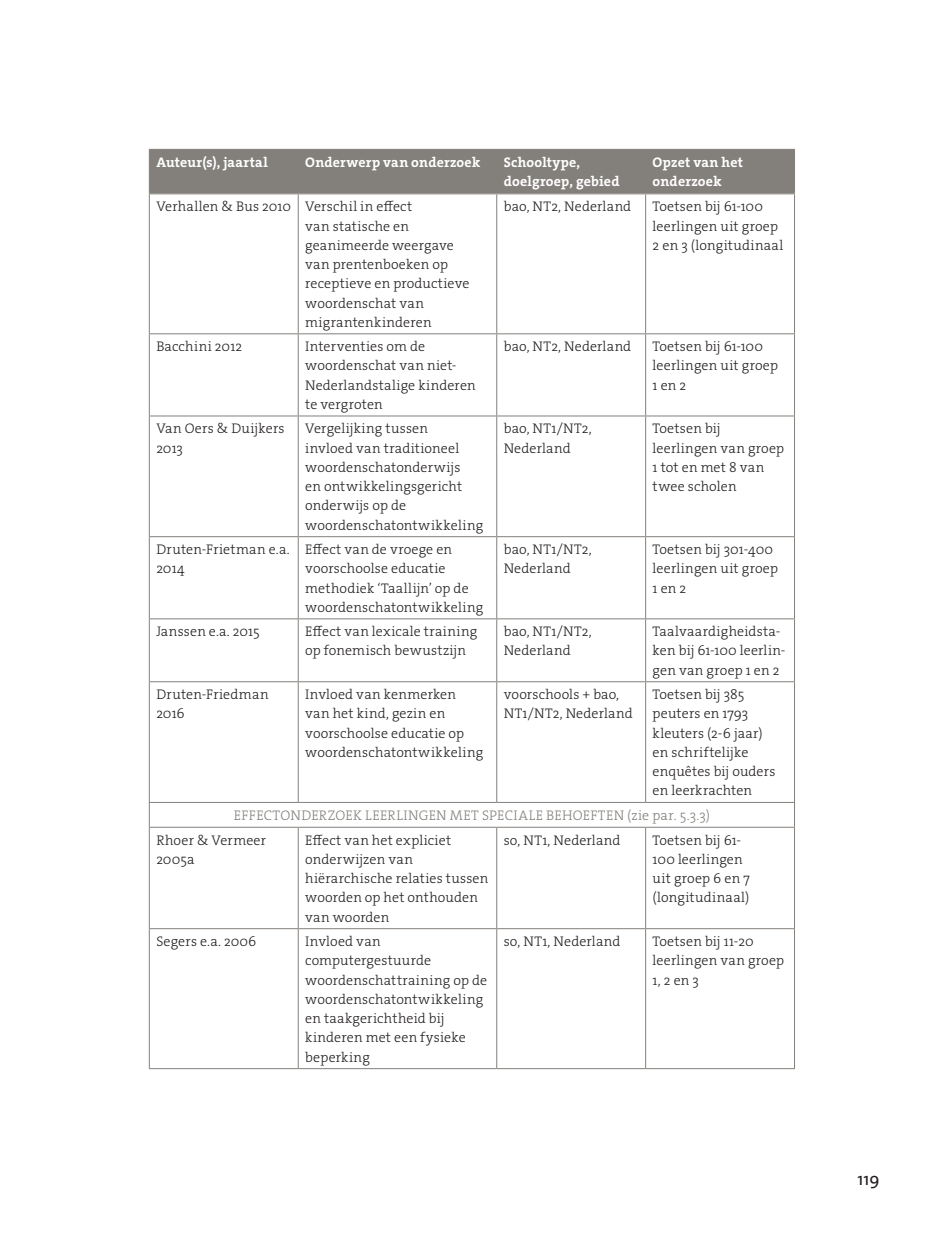
<style>
.page{position:relative;width:943px;height:1241px;background:#fff}
.page>*{position:absolute;margin:0;border:0;box-sizing:border-box;transform-origin:0 0}
.t1{font:17.5px "The Sans Os F";color:#231f20}
.t2{font:14px/19.2px "The Serif HP3 Lig";letter-spacing:.015em;color:#231f20}
.t3{font:14px/19.2px "The Serif HP7 Bld";letter-spacing:.015em;color:#fff}
.t4{font:14px "The Serif HP3 Lig";letter-spacing:.02em;color:#83807c}
</style>
<div class="page">
<hr style="left:298px;top:194px;width:1px;height:139px;background:#83807c">
<hr style="left:298px;top:334px;width:1px;height:81px;background:#83807c">
<hr style="left:298px;top:416px;width:1px;height:120px;background:#83807c">
<hr style="left:298px;top:537px;width:1px;height:81px;background:#83807c">
<hr style="left:298px;top:619px;width:1px;height:62px;background:#83807c">
<hr style="left:298px;top:682px;width:1px;height:119px;background:#83807c">
<hr style="left:298px;top:827px;width:1px;height:101px;background:#83807c">
<hr style="left:298px;top:928px;width:1px;height:139px;background:#83807c">
<hr style="left:496px;top:194px;width:1px;height:139px;background:#83807c">
<hr style="left:645px;top:194px;width:1px;height:139px;background:#83807c">
<hr style="left:496px;top:334px;width:1px;height:81px;background:#83807c">
<hr style="left:645px;top:334px;width:1px;height:81px;background:#83807c">
<hr style="left:496px;top:416px;width:1px;height:120px;background:#83807c">
<hr style="left:645px;top:416px;width:1px;height:120px;background:#83807c">
<hr style="left:496px;top:537px;width:1px;height:81px;background:#83807c">
<hr style="left:645px;top:537px;width:1px;height:81px;background:#83807c">
<hr style="left:496px;top:619px;width:1px;height:62px;background:#83807c">
<hr style="left:645px;top:619px;width:1px;height:62px;background:#83807c">
<hr style="left:496px;top:682px;width:1px;height:119px;background:#83807c">
<hr style="left:645px;top:682px;width:1px;height:119px;background:#83807c">
<hr style="left:496px;top:827px;width:1px;height:101px;background:#83807c">
<hr style="left:645px;top:827px;width:1px;height:101px;background:#83807c">
<hr style="left:496px;top:928px;width:1px;height:139px;background:#83807c">
<hr style="left:645px;top:928px;width:1px;height:139px;background:#83807c">
<hr style="left:149px;top:193px;width:149px;height:1px;background:#83807c">
<hr style="left:149px;top:194px;width:1px;height:139px;background:#83807c">
<hr style="left:298px;top:193px;width:199px;height:1px;background:#83807c">
<hr style="left:645px;top:193px;width:150px;height:1px;background:#83807c">
<hr style="left:794px;top:194px;width:1px;height:139px;background:#83807c">
<hr style="left:149px;top:333px;width:149px;height:1px;background:#83807c">
<hr style="left:149px;top:334px;width:1px;height:81px;background:#83807c">
<hr style="left:298px;top:333px;width:199px;height:1px;background:#83807c">
<hr style="left:645px;top:333px;width:150px;height:1px;background:#83807c">
<hr style="left:794px;top:334px;width:1px;height:81px;background:#83807c">
<hr style="left:149px;top:415px;width:149px;height:1px;background:#83807c">
<hr style="left:149px;top:416px;width:1px;height:120px;background:#83807c">
<hr style="left:298px;top:415px;width:199px;height:1px;background:#83807c">
<hr style="left:645px;top:415px;width:150px;height:1px;background:#83807c">
<hr style="left:794px;top:416px;width:1px;height:120px;background:#83807c">
<hr style="left:149px;top:536px;width:149px;height:1px;background:#83807c">
<hr style="left:149px;top:537px;width:1px;height:81px;background:#83807c">
<hr style="left:298px;top:536px;width:199px;height:1px;background:#83807c">
<hr style="left:645px;top:536px;width:150px;height:1px;background:#83807c">
<hr style="left:794px;top:537px;width:1px;height:81px;background:#83807c">
<hr style="left:149px;top:618px;width:149px;height:1px;background:#83807c">
<hr style="left:149px;top:619px;width:1px;height:62px;background:#83807c">
<hr style="left:298px;top:618px;width:199px;height:1px;background:#83807c">
<hr style="left:645px;top:618px;width:150px;height:1px;background:#83807c">
<hr style="left:794px;top:619px;width:1px;height:62px;background:#83807c">
<hr style="left:149px;top:681px;width:149px;height:1px;background:#83807c">
<hr style="left:149px;top:682px;width:1px;height:119px;background:#83807c">
<hr style="left:298px;top:681px;width:199px;height:1px;background:#83807c">
<hr style="left:645px;top:681px;width:150px;height:1px;background:#83807c">
<hr style="left:794px;top:682px;width:1px;height:119px;background:#83807c">
<hr style="left:149px;top:826px;width:149px;height:1px;background:#83807c">
<hr style="left:149px;top:827px;width:1px;height:101px;background:#83807c">
<hr style="left:298px;top:826px;width:199px;height:1px;background:#83807c">
<hr style="left:645px;top:826px;width:150px;height:1px;background:#83807c">
<hr style="left:794px;top:827px;width:1px;height:101px;background:#83807c">
<hr style="left:149px;top:928px;width:149px;height:1px;background:#83807c">
<hr style="left:149px;top:928px;width:1px;height:139px;background:#83807c">
<hr style="left:298px;top:928px;width:199px;height:1px;background:#83807c">
<hr style="left:645px;top:928px;width:150px;height:1px;background:#83807c">
<hr style="left:794px;top:928px;width:1px;height:139px;background:#83807c">
<hr style="left:149px;top:1067px;width:149px;height:1px;background:#83807c">
<hr style="left:298px;top:1067px;width:199px;height:1px;background:#83807c">
<hr style="left:645px;top:1067px;width:150px;height:1px;background:#83807c">
<hr style="left:497px;top:193px;width:148px;height:1px;background:#83807c">
<hr style="left:497px;top:333px;width:148px;height:1px;background:#83807c">
<hr style="left:497px;top:415px;width:148px;height:1px;background:#83807c">
<hr style="left:497px;top:536px;width:148px;height:1px;background:#83807c">
<hr style="left:497px;top:618px;width:148px;height:1px;background:#83807c">
<hr style="left:497px;top:681px;width:148px;height:1px;background:#83807c">
<hr style="left:149px;top:801px;width:149px;height:1px;background:#83807c">
<svg style="left:149px;top:802px;width:1px;height:24px"></svg>
<hr style="left:298px;top:801px;width:199px;height:1px;background:#83807c">
<hr style="left:497px;top:801px;width:148px;height:1px;background:#83807c">
<hr style="left:645px;top:801px;width:150px;height:1px;background:#83807c">
<svg style="left:794px;top:802px;width:1px;height:24px"></svg>
<hr style="left:497px;top:826px;width:148px;height:1px;background:#83807c">
<hr style="left:497px;top:928px;width:148px;height:1px;background:#83807c">
<hr style="left:497px;top:1067px;width:148px;height:1px;background:#83807c">
<div style="left:150px;top:150px;width:644px;height:42px;background:#83807c"></div>
<hr style="left:298px;top:150px;width:1px;height:42px;background:#83807c">
<hr style="left:496px;top:150px;width:1px;height:42px;background:#83807c">
<hr style="left:645px;top:150px;width:1px;height:42px;background:#83807c">
<hr style="left:149px;top:149px;width:149px;height:1px;background:#83807c">
<hr style="left:149px;top:150px;width:1px;height:42px;background:#83807c">
<hr style="left:298px;top:149px;width:199px;height:1px;background:#83807c">
<hr style="left:497px;top:149px;width:148px;height:1px;background:#83807c">
<hr style="left:645px;top:149px;width:150px;height:1px;background:#83807c">
<hr style="left:794px;top:150px;width:1px;height:42px;background:#83807c">
<hr style="left:149px;top:192px;width:149px;height:1px;background:#83807c">
<hr style="left:298px;top:192px;width:199px;height:1px;background:#83807c">
<hr style="left:497px;top:192px;width:148px;height:1px;background:#83807c">
<hr style="left:645px;top:192px;width:150px;height:1px;background:#83807c">
<p class="t3" style="left:156px;top:152px;width:113px">Auteur(s), jaartal</p>
<p class="t3" style="left:305px;top:152px;width:176px">Onderwerp van onderzoek</p>
<p class="t3" style="left:503px;top:152px;width:117px">Schooltype, doelgroep, gebied</p>
<p class="t3" style="left:652px;top:152px;width:92px">Opzet van het onderzoek</p>
<p class="t2" style="left:305px;top:197px;width:166px;text-indent:-149px">Verhallen &amp; Bus 2010 Verschil in effect<br>van statische en geanimeerde weergave van prentenboeken op receptieve en productieve woordenschat van migrantenkinderen</p>
<p class="t2" style="left:503px;top:197px;width:129px">bao, NT2, Nederland</p>
<p class="t2" style="left:652px;top:197px;width:132px">Toetsen bij 61-100 leerlingen uit groep<br>2 en 3 (longitudinaal</p>
<p class="t2" style="left:156px;top:337px;width:88px">Bacchini 2012</p>
<p class="t2" style="left:305px;top:337px;width:172px">Interventies om de woordenschat van niet-<br>Nederlandstalige kinderen te vergroten</p>
<p class="t2" style="left:503px;top:337px;width:129px">bao, NT2, Nederland</p>
<p class="t2" style="left:652px;top:337px;width:127px">Toetsen bij 61-100 leerlingen uit groep<br>1 en 2</p>
<p class="t2" style="left:156px;top:419px;width:130px">Van Oers &amp; Duijkers<br>2013</p>
<p class="t2" style="left:305px;top:419px;width:179px">Vergelijking tussen<br>invloed van traditioneel woordenschatonderwijs<br>en ontwikkelingsgericht onderwijs op de woordenschatontwikkeling</p>
<p class="t2" style="left:503px;top:419px;width:89px">bao, NT1/NT2,<br>Nederland</p>
<p class="t2" style="left:652px;top:419px;width:133px">Toetsen bij leerlingen van groep<br>1 tot en met 8 van twee scholen</p>
<p class="t2" style="left:156px;top:539px;width:135px">Druten-Frietman e.a.<br>2014</p>
<p class="t2" style="left:305px;top:539px;width:179px">Effect van de vroege en voorschoolse educatie methodiek ‘Taallijn’ op de woordenschatontwikkeling</p>
<p class="t2" style="left:503px;top:539px;width:89px">bao, NT1/NT2,<br>Nederland</p>
<p class="t2" style="left:652px;top:539px;width:127px">Toetsen bij 301-400 leerlingen uit groep<br>1 en 2</p>
<p class="t2" style="left:156px;top:622px;width:105px">Janssen e.a. 2015</p>
<p class="t2" style="left:305px;top:622px;width:174px">Effect van lexicale training op fonemisch bewustzijn</p>
<p class="t2" style="left:503px;top:622px;width:89px">bao, NT1/NT2,<br>Nederland</p>
<p class="t2" style="left:652px;top:622px;width:134px">Taalvaardigheidsta&shy;ken bij 61-100 leerlin&shy;gen van groep 1 en 2</p>
<p class="t2" style="left:156px;top:684px;width:114px">Druten-Friedman<br>2016</p>
<p class="t2" style="left:305px;top:684px;width:179px">Invloed van kenmerken van het kind, gezin en voorschoolse educatie op woordenschatontwikkeling</p>
<p class="t2" style="left:503px;top:684px;width:130px">voorschools + bao,<br>NT1/NT2, Nederland</p>
<p class="t2" style="left:652px;top:684px;width:124px">Toetsen bij 385 peuters en 1793 kleuters (2-6 jaar) en schriftelijke enquêtes bij ouders en leerkrachten</p>
<p class="t4" style="left:234px;top:806px;width:477px">EFFECTONDERZOEK LEERLINGEN MET SPECIALE BEHOEFTEN (zie par. 5.3.3)</p>
<p class="t2" style="left:156px;top:830px;width:111px">Rhoer &amp; Vermeer<br>2005a</p>
<p class="t2" style="left:305px;top:830px;width:185px">Effect van het expliciet onderwijzen van hiërarchische relaties tussen woorden op het onthouden van woorden</p>
<p class="t2" style="left:503px;top:830px;width:118px">so, NT1, Nederland</p>
<p class="t2" style="left:652px;top:830px;width:99px">Toetsen bij 61-<br>100 leerlingen uit groep 6 en 7 (longitudinaal)</p>
<p class="t2" style="left:156px;top:931px;width:102px">Segers e.a. 2006</p>
<p class="t2" style="left:305px;top:931px;width:183px">Invloed van computergestuurde woordenschattraining op de woordenschatontwikkeling en taakgerichtheid bij kinderen met een fysieke beperking</p>
<p class="t2" style="left:503px;top:931px;width:118px">so, NT1, Nederland</p>
<p class="t2" style="left:652px;top:931px;width:133px">Toetsen bij 11-20 leerlingen van groep<br>1, 2 en 3</p>
<p class="t1" style="left:857px;top:1167px;width:24px">119</p>
</div>
